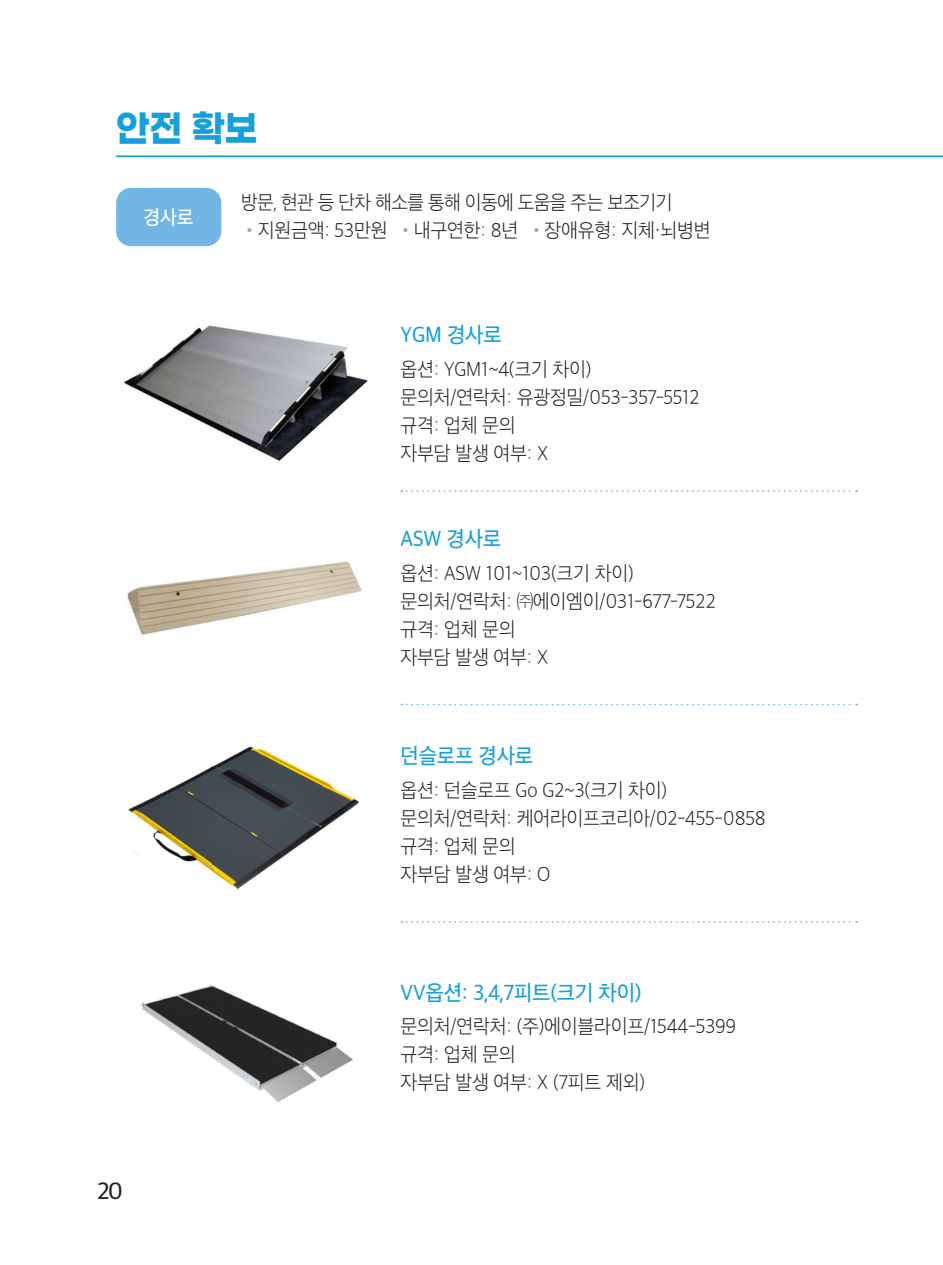
<style>
.page{position:relative;width:943px;height:1265px;background:#fff}
.page>*{position:absolute;margin:0;border:0;box-sizing:border-box;transform-origin:0 0}
.타이틀{font:700 36.93px "Gmarket Sans";color:#16a0db;scale:.94 1}
.t1{font:22.75px "SD Gothic Neoa e Md";color:#231f20}
.제품명{font:21px "SD Gothic Neoa e Md";letter-spacing:-.01em;color:#16a0db;scale:.95 1}
.내용{font:19.25px "SD Gothic Neoa b Ult Lt";letter-spacing:-.01em;color:#231f20;scale:.95 1}
.내용-2{font:19.25px "SD Gothic Neoa b Ult Lt";letter-spacing:-.03em;color:#231f20;scale:.94 1}
.내용-3{font:19.25px "SD Gothic Neoa e Md";color:#fff;scale:.95 1}
.s1{color:#9dacb5}
</style>
<div class="page">
<img style="left:124px;top:325px;width:244px;height:136px">
<img style="left:128px;top:746px;width:232px;height:143px">
<img style="left:127px;top:562px;width:235px;height:73px">
<img style="left:140px;top:984px;width:213px;height:118px">
<div style="left:116px;top:188px;width:105px;height:58px;background:#71b6e4;border-radius:15px"></div>
<svg style="left:401px;top:490px;width:456px;height:2px"></svg>
<svg style="left:401px;top:704px;width:456px;height:1px"></svg>
<svg style="left:401px;top:921px;width:456px;height:2px"></svg>
<hr style="left:116px;top:155px;width:827px;height:2px;background:#16a0db">
<p class="타이틀" style="left:116px;top:108px;width:152px">안전 확보</p>
<p class="내용-3" style="left:144px;top:207px;width:54px">경사로</p>
<p class="t1" style="left:97px;top:1179px;width:28px">20</p>
<p class="내용-2" style="left:241px;top:193px;width:460px">방문, 현관 등 단차 해소를 통해 이동에 도움을 주는 보조기기</p>
<p class="내용" style="left:241px;top:221px;width:495px"><span class="s1">•</span>지원금액: 53만원 <span class="s1">•</span>내구연한: 8년 <span class="s1">•</span>장애유형: 지체·뇌병변</p>
<p class="제품명" style="left:400px;top:324px;width:108px">YGM 경사로</p>
<p class="내용" style="left:400px;top:359px;width:202px">옵션: YGM1~4(크기 차이)</p>
<p class="내용" style="left:400px;top:387px;width:316px">문의처/연락처: 유광정밀/053-357-5512</p>
<p class="내용" style="left:400px;top:415px;width:123px">규격: 업체 문의</p>
<p class="내용" style="left:400px;top:443px;width:157px">자부담 발생 여부: X</p>
<p class="제품명" style="left:400px;top:528px;width:107px">ASW 경사로</p>
<p class="내용" style="left:400px;top:563px;width:247px">옵션: ASW 101~103(크기 차이)</p>
<p class="내용" style="left:400px;top:591px;width:333px">문의처/연락처: ㈜에이엠이/031-677-7522</p>
<p class="내용" style="left:400px;top:619px;width:123px">규격: 업체 문의</p>
<p class="내용" style="left:400px;top:647px;width:157px">자부담 발생 여부: X</p>
<p class="제품명" style="left:400px;top:745px;width:141px">던슬로프 경사로</p>
<p class="내용" style="left:400px;top:780px;width:282px">옵션: 던슬로프 Go G2~3(크기 차이)</p>
<p class="내용" style="left:400px;top:808px;width:386px">문의처/연락처: 케어라이프코리아/02-455-0858</p>
<p class="내용" style="left:400px;top:836px;width:123px">규격: 업체 문의</p>
<p class="내용" style="left:400px;top:864px;width:159px">자부담 발생 여부: O</p>
<p class="제품명" style="left:400px;top:982px;width:255px">VV옵션: 3,4,7피트(크기 차이)</p>
<p class="내용" style="left:400px;top:1017px;width:354px">문의처/연락처: (주)에이블라이프/1544-5399</p>
<p class="내용" style="left:400px;top:1045px;width:123px">규격: 업체 문의</p>
<p class="내용" style="left:400px;top:1073px;width:259px">자부담 발생 여부: X (7피트 제외)</p>
</div>
